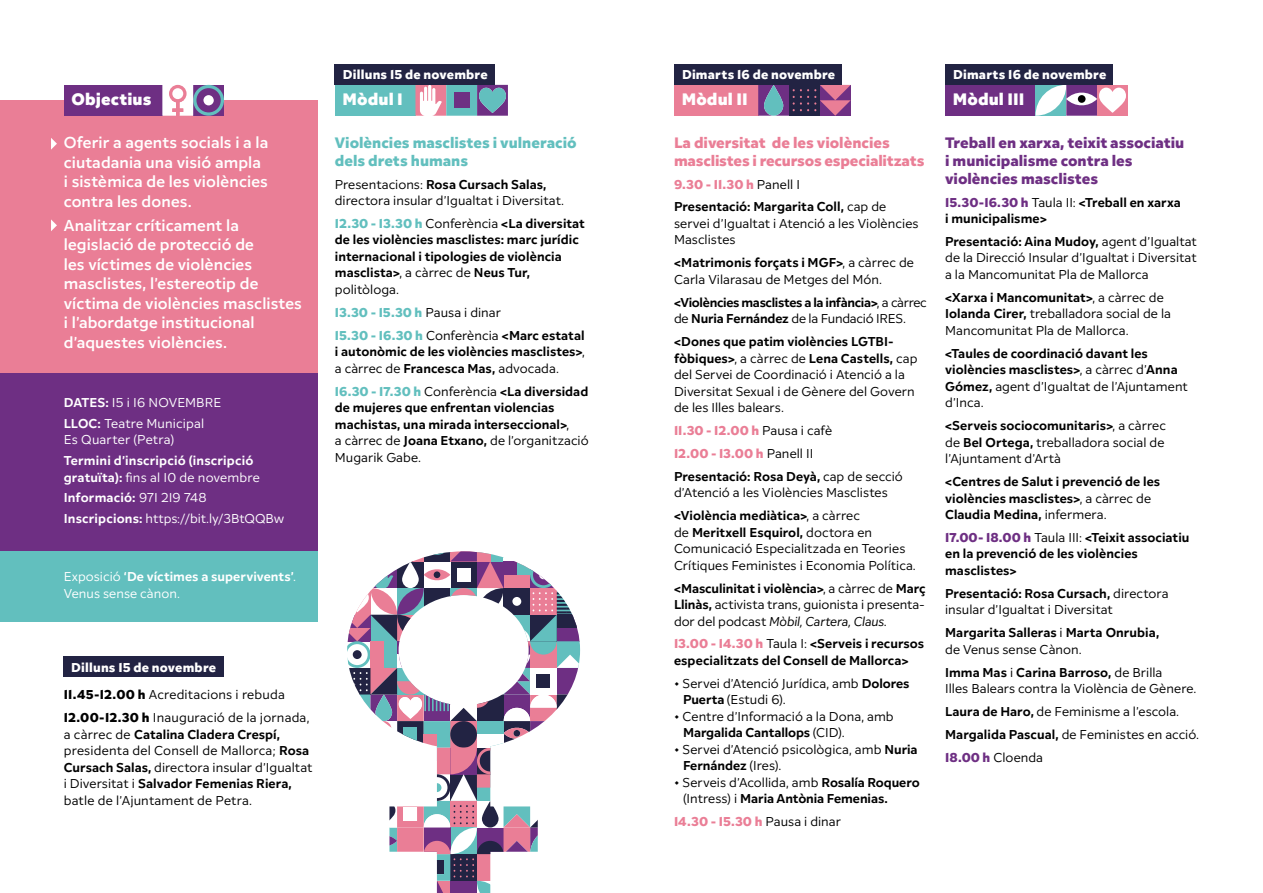
<style>
.page{position:relative;width:1263px;height:893px;background:#fff}
.page>*{position:absolute;margin:0;border:0;box-sizing:border-box;transform-origin:0 0}
.t1{font:800 16.5px "Inter";letter-spacing:.005em;color:#fff}
.t2{font:600 15.75px/19.5px "Inter";letter-spacing:.005em;color:#fff}
.t3{font:900 15px/18px "Inter";letter-spacing:-.005em;color:#6e2f83}
.t4{font:900 15px/18px "Inter";letter-spacing:-.01em;color:#ea7e96}
.t5{font:900 15px/18px "Inter";color:#62bfbe}
.t6{font:12.75px/16.5px "Inter";letter-spacing:.005em;color:#000}
.t7{font:700 12.75px/16.5px "Inter";letter-spacing:.005em;color:#000}
.t8{font:12.75px/20.7px "Inter";letter-spacing:.01em;color:#fff}
.t9{font:900 12.75px "Inter";letter-spacing:.015em;color:#fff}
.t10{font:700 12.75px/16.5px "Inter";letter-spacing:-.025em;color:#000}
.t11{font:700 12.75px/16.5px "Inter";letter-spacing:.015em;color:#fff}
.t12{font:900 12.75px/22.8px "Inter";color:#62bfbe}
.t13{font:900 12.75px "Inter";color:#ea7e96}
.s1{font-weight:700}
.s2{font-weight:400}
.s3{font-weight:900;color:#62bfbe}
.s4{font-weight:400;color:#000}
.s5{font-weight:700;color:#000}
.s6{font-weight:900}
.s7{font-weight:900;color:#ea7e96}
.s8{font-style:italic}
.s9{font-weight:900;color:#6e2f83}
</style>
<div class="page">
<div style="left:0;top:100px;width:318px;height:273px;background:#ea7e96"></div>
<div style="left:0;top:373px;width:318px;height:178px;background:#6e2f83"></div>
<div style="left:0;top:551px;width:318px;height:71px;background:#62bfbe"></div>
<div style="left:64px;top:85px;width:98px;height:31px;background:#6e2f83"></div>
<div style="left:335px;top:85px;width:80px;height:31px;background:#62bfbe"></div>
<div style="left:674px;top:85px;width:84px;height:31px;background:#ea7e96"></div>
<div style="left:945px;top:85px;width:90px;height:31px;background:#6e2f83"></div>
<svg style="left:162px;top:85px;width:62px;height:31px"></svg>
<div style="left:1097px;top:85px;width:31px;height:31px;background:#ea7e96"></div>
<svg style="left:1035px;top:85px;width:91px;height:31px"></svg>
<svg style="left:347px;top:551px;width:233px;height:342px"></svg>
<svg style="left:758px;top:85px;width:93px;height:31px;background:#6c4e7b"></svg>
<svg style="left:415px;top:85px;width:93px;height:31px;background:#9799b2"></svg>
<div style="left:63px;top:657px;width:161px;height:20px;background:#222343"></div>
<div style="left:335px;top:64px;width:160px;height:21px;background:#222343"></div>
<div style="left:674px;top:64px;width:168px;height:21px;background:#222343"></div>
<div style="left:945px;top:64px;width:168px;height:21px;background:#222343"></div>
<svg style="left:51px;top:138px;width:6px;height:12px"></svg>
<svg style="left:51px;top:219px;width:6px;height:12px"></svg>
<p class="t9" style="left:343px;top:67px;width:146px">Dilluns 15 de novembre</p>
<p class="t9" style="left:682px;top:67px;width:155px">Dimarts 16 de novembre</p>
<p class="t9" style="left:953px;top:67px;width:155px">Dimarts 16 de novembre</p>
<p class="t1" style="left:72px;top:89px;width:81px">Objectius</p>
<p class="t1" style="left:343px;top:89px;width:62px">Mòdul I</p>
<p class="t1" style="left:682px;top:89px;width:68px">Mòdul II</p>
<p class="t1" style="left:953px;top:89px;width:73px">Mòdul III</p>
<p class="t2" style="left:64px;top:133px;width:206px">Oferir a agents socials i a la ciutadania una visió ampla i sistèmica de les violències contra les dones.</p>
<p class="t2" style="left:64px;top:215px;width:240px">Analitzar críticament la legislació de protecció de<br>les víctimes de violències masclistes, l’estereotip de víctima de violències masclistes i l’abordatge institucional d’aquestes violències.</p>
<p class="t8" style="left:64px;top:392px;width:159px"><span class="s1">DATES:</span> 15 i 16 NOVEMBRE<br><span class="s1">LLOC:</span> Teatre Municipal</p>
<p class="t8" style="left:64px;top:429px;width:112px">Es Quarter (Petra)</p>
<p class="t11" style="left:64px;top:452px;width:198px">Termini d’inscripció (inscripció gratuïta): <span class="s2">fins al 10 de novembre</span></p>
<p class="t8" style="left:64px;top:487px;width:222px"><span class="s1">Informació:</span> 971 219 748<br><span class="s1">Inscripcions:</span> https://bit.ly/3BtQQBw</p>
<p class="t8" style="left:64px;top:568px;width:234px;line-height:16.5px">Exposició <span class="s1">‘De víctimes a supervivents’</span>.<br>Venus sense cànon.</p>
<p class="t5" style="left:335px;top:133px;width:243px">Violències masclistes i vulneració dels drets humans</p>
<p class="t6" style="left:335px;top:176px;width:231px">Presentacions: <span class="s1">Rosa Cursach Salas, </span>directora insular d’Igualtat i Diversitat.</p>
<p class="t7" style="left:335px;top:215px;width:251px"><span class="s3">12.30 - 13.30 h</span> <span class="s2">Conferència</span> &lt;La diversitat de les violències masclistes: marc jurídic internacional i tipologies de violència masclista&gt;<span class="s2">, a càrrec de</span> Neus Tur, <span class="s2">politòloga.</span></p>
<p class="t12" style="left:335px;top:301px;width:251px">13.30 - 15.30 h <span class="s4">Pausa i dinar<br></span>15.30 - 16.30 h <span class="s4">Conferència</span> <span class="s5">&lt;Marc estatal</span></p>
<p class="t7" style="left:335px;top:343px;width:251px">i autonòmic de les violències masclistes&gt;<span class="s2">, a càrrec de</span> Francesca Mas, <span class="s2">advocada.</span></p>
<p class="t7" style="left:335px;top:383px;width:255px"><span class="s3">16.30 - 17.30 h</span> <span class="s2">Conferència</span> &lt;La diversidad de mujeres que enfrentan violencias machistas, una mirada interseccional&gt;<span class="s2">,<br>a càrrec de</span> Joana Etxano, <span class="s2">de l’organització Mugarik Gabe.</span></p>
<p class="t9" style="left:71px;top:659px;width:146px">Dilluns 15 de novembre</p>
<p class="t6" style="left:64px;top:683px;width:247px;line-height:22.8px"><span class="s6">11.45-12.00 h</span> Acreditacions i rebuda<br><span class="s6">12.00-12.30 h</span> Inauguració de la jornada,</p>
<p class="t6" style="left:64px;top:726px;width:250px">a càrrec de <span class="s1">Catalina Cladera Crespí, </span>presidenta del Consell de Mallorca; <span class="s1">Rosa Cursach Salas,</span> directora insular d’Igualtat i Diversitat i <span class="s1">Salvador Femenias Riera, </span>batle de l’Ajuntament de Petra.</p>
<p class="t4" style="left:674px;top:133px;width:252px">La diversitat de les violències masclistes i recursos especialitzats</p>
<p class="t7" style="left:674px;top:173px;width:214px;line-height:22.8px"><span class="s7">9.30 - 11.30 h</span> <span class="s2">Panell I<br></span>Presentació: Margarita Coll, <span class="s2">cap de</span></p>
<p class="t6" style="left:674px;top:215px;width:246px">servei d’Igualtat i Atenció a les Violències<br>Masclistes</p>
<p class="t6" style="left:674px;top:255px;width:241px"><span class="s1">&lt;Matrimonis forçats i MGF&gt;</span>, a càrrec de<br>Carla Vilarasau de Metges del Món.</p>
<p class="t10" style="left:674px;top:294px;width:254px">&lt;Violències masclistes a la infància&gt;<span class="s2">, a càrrec de</span> Nuria Fernández <span class="s2">de la Fundació IRES.</span></p>
<p class="t6" style="left:674px;top:333px;width:245px"><span class="s1">&lt;Dones que patim violències LGTBI&shy;fòbiques&gt;</span>, a càrrec de <span class="s1">Lena Castells,</span> cap del Servei de Coordinació i Atenció a la Diversitat Sexual i de Gènere del Govern de les Illes balears.</p>
<p class="t6" style="left:674px;top:419px;width:230px;line-height:22.8px"><span class="s7">11.30 - 12.00 h</span> Pausa i cafè<br><span class="s7">12.00 - 13.00 h</span> Panell II<br><span class="s1">Presentació: Rosa Deyà,</span> cap de secció</p>
<p class="t6" style="left:674px;top:481px;width:215px;line-height:22.8px">d’Atenció a les Violències Masclistes <span class="s1">&lt;Violència mediàtica&gt;</span>, a càrrec</p>
<p class="t6" style="left:674px;top:524px;width:243px">de <span class="s1">Meritxell Esquirol,</span> doctora en<br>Comunicació Especialitzada en Teories<br>Crítiques Feministes i Economia Política.</p>
<p class="t6" style="left:674px;top:580px;width:253px;text-align:justify"><span class="s1">&lt;Masculinitat i violència&gt;</span>, a càrrec de <span class="s1">Març Llinàs,</span> activista trans, guionista i presenta&shy;dor del podcast <span class="s8">Mòbil, Cartera, Claus</span>.</p>
<p class="t7" style="left:674px;top:636px;width:252px"><span class="s7">13.00 - 14.30 h</span> <span class="s2">Taula I:</span> &lt;Serveis i recursos especialitzats del Consell de Mallorca&gt;</p>
<p class="t6" style="left:683px;top:675px;width:228px;text-indent:-9px">• Servei d’Atenció Jurídica, amb <span class="s1">Dolores<br>Puerta</span> (Estudi 6).</p>
<p class="t6" style="left:683px;top:708px;width:212px;text-indent:-9px">• Centre d’Informació a la Dona, amb<br><span class="s1">Margalida Cantallops</span> (CID).</p>
<p class="t6" style="left:683px;top:741px;width:236px;text-indent:-9px">• Servei d’Atenció psicològica, amb <span class="s1">Nuria<br>Fernández</span> (Ires).</p>
<p class="t7" style="left:683px;top:774px;width:238px;text-indent:-9px"><span class="s2">• Serveis d’Acollida, amb</span> Rosalía Roquero <span class="s2">(Intress) i</span> Maria Antònia Femenias.</p>
<p class="t13" style="left:674px;top:814px;width:168px">14.30 - 15.30 h <span class="s4">Pausa i dinar</span></p>
<p class="t3" style="left:945px;top:133px;width:241px">Treball en xarxa, teixit associatiu i municipalisme contra les violències masclistes</p>
<p class="t7" style="left:945px;top:194px;width:237px"><span class="s9">15.30-16.30 h</span> <span class="s2">Taula II:</span> &lt;Treball en xarxa i municipalisme&gt;</p>
<p class="t6" style="left:945px;top:233px;width:253px;text-align:justify"><span class="s1">Presentació: Aina Mudoy,</span> agent d’Igualtat de la Direcció Insular d’Igualtat i Diversitat a la Mancomunitat Pla de Mallorca</p>
<p class="t6" style="left:945px;top:289px;width:227px"><span class="s1">&lt;Xarxa i Mancomunitat&gt;</span>, a càrrec de<br><span class="s1">Iolanda Cirer,</span> treballadora social de la<br>Mancomunitat Pla de Mallorca.</p>
<p class="t7" style="left:945px;top:345px;width:244px">&lt;Taules de coordinació davant les violències masclistes&gt;<span class="s2">, a càrrec d’</span>Anna<br>Gómez, <span class="s2">agent d’Igualtat de l’Ajuntament d’Inca.</span></p>
<p class="t6" style="left:945px;top:417px;width:222px"><span class="s1">&lt;Serveis sociocomunitaris&gt;</span>, a càrrec de <span class="s1">Bel Ortega,</span> treballadora social de l’Ajuntament d’Artà</p>
<p class="t7" style="left:945px;top:473px;width:217px">&lt;Centres de Salut i prevenció de les violències masclistes&gt;<span class="s2">, a càrrec de<br></span>Claudia Medina, <span class="s2">infermera.</span></p>
<p class="t7" style="left:945px;top:529px;width:246px"><span class="s9">17.00- 18.00 h</span> <span class="s2">Taula III:</span> &lt;Teixit associatiu en la prevenció de les violències masclistes&gt;</p>
<p class="t6" style="left:945px;top:585px;width:225px"><span class="s1">Presentació: Rosa Cursach,</span> directora insular d’Igualtat i Diversitat</p>
<p class="t7" style="left:945px;top:624px;width:216px">Margarita Salleras <span class="s2">i</span> Marta Onrubia, <span class="s2">de Venus sense Cànon.</span></p>
<p class="t6" style="left:945px;top:664px;width:253px"><span class="s1">Imma Mas</span> i <span class="s1">Carina Barroso,</span> de Brilla<br>Illes Balears contra la Violència de Gènere.</p>
<p class="t6" style="left:945px;top:700px;width:256px;line-height:22.8px"><span class="s1">Laura de Haro,</span> de Feminisme a l’escola.<br><span class="s1">Margalida Pascual,</span> de Feministes en acció.<br><span class="s9">18.00 h</span> Cloenda</p>
</div>
